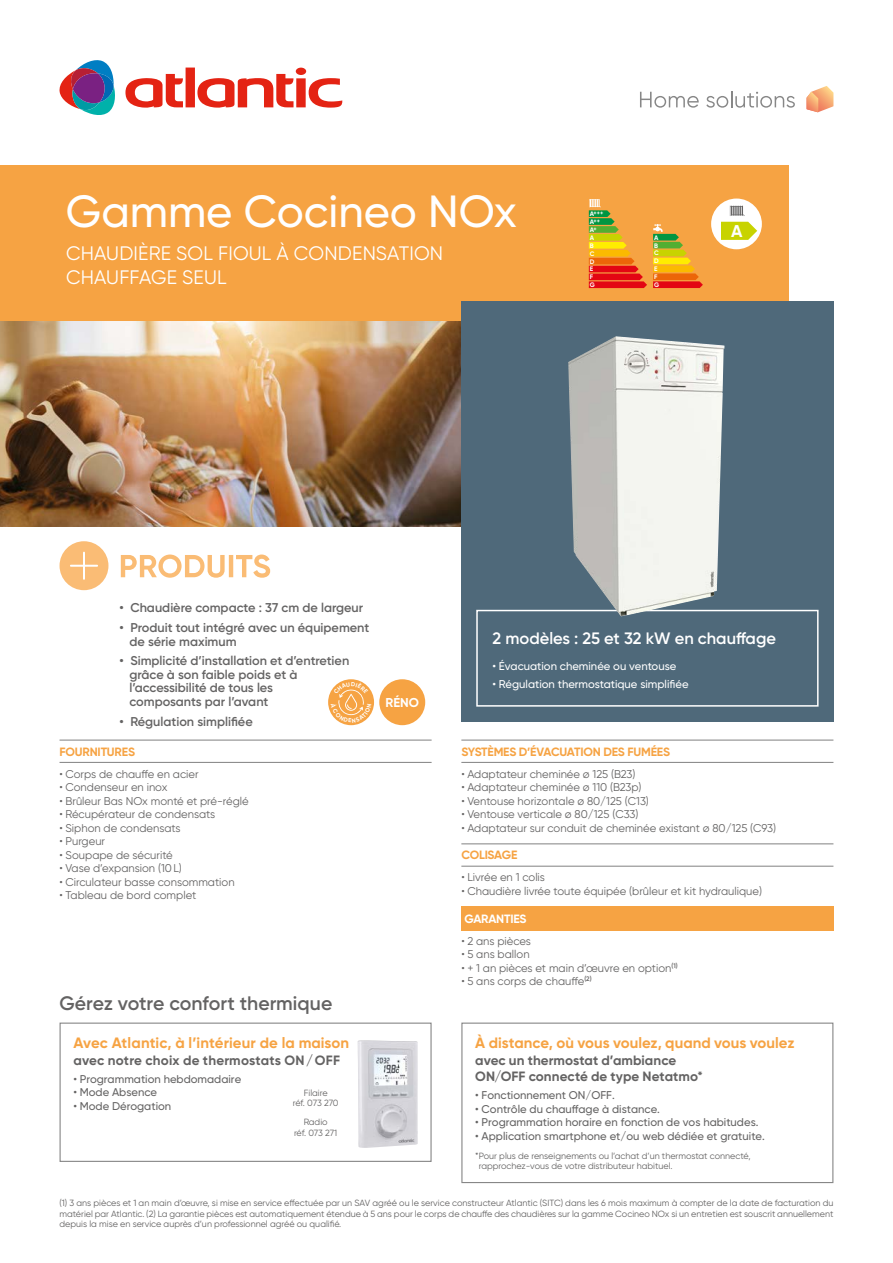
<style>
.page{position:relative;width:893px;height:1263px;background:#fff}
.page>*{position:absolute;margin:0;border:0;box-sizing:border-box;transform-origin:0 0}
.t1{font:500 45px "Gilroy";color:#fff}
.t2{font:19.5px/24px "Gilroy";letter-spacing:.01em;color:#fff}
.t3{font:600 19.5px "Gilroy";color:#646363}
.t4{font:700 17.1px "Gilroy";color:#fff}
.t5{font:600 16.5px "Gilroy";color:#fff}
.t6{font:700 15px "Gilroy";color:#f6a343}
.t7{font:700 13.5px/16.5px "Gilroy";letter-spacing:.005em;color:#646363}
.t8{font:700 12.9px "Gilroy";color:#fff}
.t9{font:600 12.75px/13.5px "Gilroy";color:#646363}
.t10{font:700 12px "Gilroy";letter-spacing:-.015em;color:#f6a343}
.t11{font:700 12px "Gilroy";letter-spacing:-.015em;color:#fff}
.t12{font:11.25px "Gilroy";color:#646363}
.t13{font:500 11.25px "Gilroy";color:#646363}
.t14{font:500 11.25px "Gilroy";color:#fff}
.t15{font:9px/10.5px "Gilroy";color:#646363;text-align:center}
.t16{font:700 6.45px/7.9px "Gilroy";color:#fff}
.t17{font:700 5.85px/7.8px "Gilroy";color:#fff}
.s1{font-size:6.45px}
</style>
<div class="page">
<div style="left:0;top:165px;width:789px;height:211px;background:#f6a343"></div>
<svg style="left:121px;top:554px;width:149px;height:24px"></svg>
<div style="left:60px;top:541px;width:48px;height:49px;background:#fabc75;border-radius:50%"></div>
<svg style="left:70px;top:552px;width:28px;height:28px"></svg>
<img style="left:0;top:322px;width:461px;height:204px">
<svg style="left:711px;top:199px;width:51px;height:50px"></svg>
<div style="left:711px;top:199px;width:51px;height:50px;border:1px solid #fff;border-radius:50%"></div>
<div style="left:712px;top:200px;width:48px;height:48px;background:#fff;border-radius:50%"></div>
<svg style="left:721px;top:222px;width:36px;height:18px"></svg>
<svg style="left:730px;top:206px;width:14px;height:10px"></svg>
<div style="left:461px;top:301px;width:372px;height:421px;background:#4f697a"></div>
<div style="left:476px;top:610px;width:343px;height:97px;border:2px solid #fff"></div>
<hr style="left:60px;top:739px;width:372px;height:2px;background:#878787">
<hr style="left:60px;top:762px;width:372px;height:1px;background:#878787">
<hr style="left:461px;top:739px;width:372px;height:2px;background:#878787">
<hr style="left:461px;top:762px;width:372px;height:1px;background:#878787">
<hr style="left:461px;top:843px;width:372px;height:1px;background:#878787">
<hr style="left:461px;top:866px;width:372px;height:1px;background:#878787">
<div style="left:461px;top:906px;width:372px;height:25px;background:#f6a343"></div>
<img style="left:358px;top:1040px;width:60px;height:108px">
<div style="left:60px;top:1022px;width:372px;height:140px;border:1px solid #878787"></div>
<div style="left:461px;top:1022px;width:372px;height:161px;border:1px solid #878787"></div>
<img style="left:568px;top:336px;width:156px;height:280px">
<svg style="left:653px;top:224px;width:50px;height:64px"></svg>
<svg style="left:589px;top:199px;width:58px;height:89px"></svg>
<svg style="left:60px;top:60px;width:55px;height:55px"></svg>
<svg style="left:125px;top:68px;width:217px;height:40px"></svg>
<svg style="left:640px;top:92px;width:59px;height:16px"></svg>
<svg style="left:706px;top:91px;width:89px;height:17px"></svg>
<svg style="left:807px;top:86px;width:26px;height:26px"></svg>
<svg style="left:328px;top:679px;width:97px;height:46px"></svg>
<h1 class="t1" style="left:66px;top:184px;width:452px">Gamme Cocineo NOx</h1>
<h2 class="t2" style="left:66px;top:241px;width:379px">CHAUDIÈRE SOL FIOUL À CONDENSATION<br>CHAUFFAGE SEUL</h2>
<p class="t16" style="left:654px;top:233px;width:7px">A<br>B<br>C<br>D<br>E<br>F<br>G</p>
<p class="t17" style="left:590px;top:209px;width:15px;text-indent:4px">+++<br><span class="s1">A</span>++</p>
<p class="t16" style="left:590px;top:226px;width:8px">A<sup>+</sup></p>
<p class="t16" style="left:590px;top:210px;width:6px">A</p>
<p class="t16" style="left:590px;top:234px;width:7px">A<br>B<br>C<br>D<br>E<br>F<br>G</p>
<h3 class="t4" style="left:731px;top:220px;width:13px">A</h3>
<p class="t9" style="left:120px;top:601px;width:245px">• Chaudière compacte : 37 cm de largeur</p>
<p class="t9" style="left:129px;top:621px;width:242px;text-indent:-10px">• Produit tout intégré avec un équipement de série maximum</p>
<p class="t9" style="left:129px;top:654px;width:221px;text-indent:-10px">• Simplicité d’installation et d’entretien grâce à son faible poids et à l’accessibilité de tous les<br>composants par l’avant</p>
<p class="t9" style="left:120px;top:714px;width:135px">• Régulation simplifiée</p>
<p class="t10" style="left:60px;top:744px;width:77px">FOURNITURES</p>
<p class="t12" style="left:60px;top:767px;width:141px">• Corps de chauffe en acier</p>
<p class="t12" style="left:60px;top:780px;width:109px">• Condenseur en inox</p>
<p class="t12" style="left:60px;top:794px;width:191px">• Brûleur Bas NOx monté et pré-réglé</p>
<p class="t12" style="left:60px;top:807px;width:157px">• Récupérateur de condensats</p>
<p class="t12" style="left:60px;top:821px;width:122px">• Siphon de condensats</p>
<p class="t12" style="left:60px;top:834px;width:47px">• Purgeur</p>
<p class="t12" style="left:60px;top:848px;width:115px">• Soupape de sécurité</p>
<p class="t12" style="left:60px;top:861px;width:124px">• Vase d’expansion (10L)</p>
<p class="t12" style="left:60px;top:875px;width:177px">• Circulateur basse consommation</p>
<p class="t12" style="left:60px;top:888px;width:138px">• Tableau de bord complet</p>
<p class="t8" style="left:385px;top:694px;width:35px">RÉNO</p>
<h3 class="t5" style="left:493px;top:628px;width:285px">2 modèles : 25 et 32 kW en chauffage</h3>
<p class="t14" style="left:493px;top:659px;width:185px">• Évacuation cheminée ou ventouse</p>
<p class="t14" style="left:493px;top:677px;width:197px">• Régulation thermostatique simplifiée</p>
<p class="t10" style="left:461px;top:744px;width:210px">SYSTÈMES D’ÉVACUATION DES FUMÉES</p>
<p class="t12" style="left:461px;top:767px;width:176px">• Adaptateur cheminée ø 125 (B23)</p>
<p class="t12" style="left:461px;top:780px;width:182px">• Adaptateur cheminée ø 110 (B23p)</p>
<p class="t12" style="left:461px;top:794px;width:189px">• Ventouse horizontale ø 80/125 (C13)</p>
<p class="t12" style="left:461px;top:807px;width:179px">• Ventouse verticale ø 80/125 (C33)</p>
<p class="t12" style="left:461px;top:821px;width:316px">• Adaptateur sur conduit de cheminée existant ø 80/125 (C93)</p>
<p class="t10" style="left:461px;top:847px;width:58px">COLISAGE</p>
<p class="t12" style="left:461px;top:870px;width:85px">• Livrée en 1 colis</p>
<p class="t12" style="left:461px;top:884px;width:302px">• Chaudière livrée toute équipée (brûleur et kit hydraulique)</p>
<p class="t11" style="left:464px;top:911px;width:64px">GARANTIES</p>
<p class="t12" style="left:461px;top:934px;width:71px">• 2 ans pièces</p>
<p class="t12" style="left:461px;top:947px;width:70px">• 5 ans ballon</p>
<p class="t12" style="left:461px;top:961px;width:218px">• + 1 an pièces et main d’œuvre en option<sup>(1)</sup></p>
<p class="t12" style="left:461px;top:974px;width:132px">• 5 ans corps de chauffe<sup>(2)</sup></p>
<h2 class="t3" style="left:60px;top:991px;width:274px">Gérez votre confort thermique</h2>
<h3 class="t6" style="left:73px;top:1034px;width:277px">Avec Atlantic, à l’intérieur de la maison</h3>
<p class="t7" style="left:73px;top:1052px;width:268px">avec notre choix de thermostats ON/OFF</p>
<p class="t13" style="left:73px;top:1072px;width:169px">• Programmation hebdomadaire</p>
<p class="t13" style="left:73px;top:1085px;width:85px">• Mode Absence</p>
<p class="t13" style="left:73px;top:1099px;width:99px">• Mode Dérogation</p>
<p class="t15" style="left:294px;top:1116px;width:45px">Radio<br>réf. 073 271</p>
<h3 class="t6" style="left:475px;top:1034px;width:321px">À distance, où vous voulez, quand vous voulez</h3>
<p class="t7" style="left:475px;top:1052px;width:229px">avec un thermostat d’ambiance<br>ON/OFF connecté de type Netatmo*</p>
<p class="t13" style="left:475px;top:1088px;width:141px">• Fonctionnement ON/OFF.</p>
<p class="t13" style="left:475px;top:1102px;width:186px">• Contrôle du chauffage à distance.</p>
<p class="t13" style="left:475px;top:1115px;width:285px">• Programmation horaire en fonction de vos habitudes.</p>
<p class="t13" style="left:475px;top:1129px;width:291px">• Application smartphone et/ou web dédiée et gratuite.</p>
<p class="t15" style="left:479px;top:1150px;width:273px;text-align:left;text-indent:-4px">*Pour plus de renseignements ou l’achat d’un thermostat connecté, rapprochez-vous de votre distributeur habituel.</p>
<p class="t15" style="left:60px;top:1198px;width:775px;text-align:justify">(1) 3 ans pièces et 1 an main d’œuvre, si mise en service effectuée par un SAV agréé ou le service constructeur Atlantic (SITC) dans les 6 mois maximum à compter de la date de facturation du matériel par Atlantic. (2) La garantie pièces est automatiquement étendue à 5 ans pour le corps de chauffe des chaudières sur la gamme Cocineo NOx si un entretien est souscrit annuellement depuis la mise en service auprès d’un professionnel agréé ou qualifié.</p>
<p class="t15" style="left:293px;top:1087px;width:47px">Filaire<br>réf. 073 270</p>
</div>
